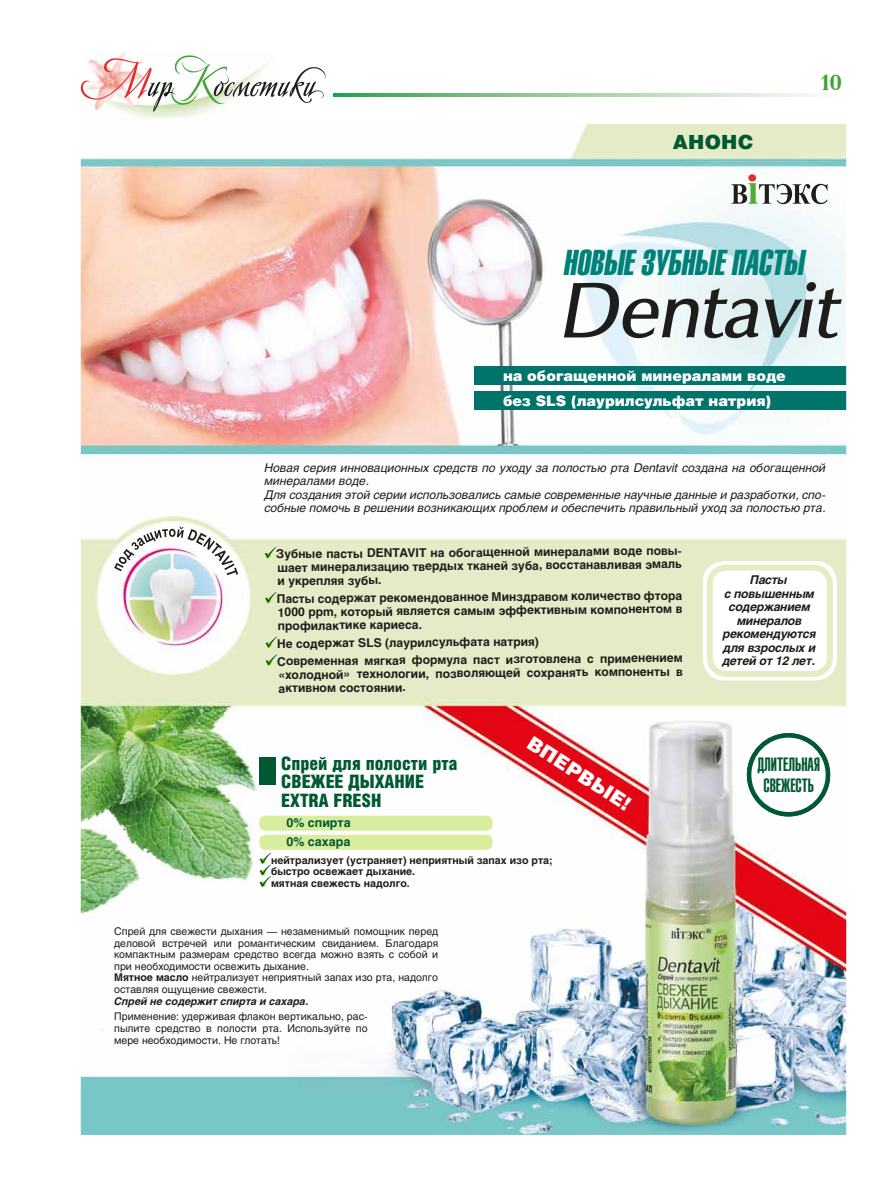
<style>
.page{position:relative;width:893px;height:1191px;background:#fff}
.page>*{position:absolute;margin:0;border:0;box-sizing:border-box;transform-origin:0 0}
.t1{font:italic 35.4px "Helios Extra Compressed";color:#008177}
.t2{font:700 21.75px "Academy C";color:#3da636}
.t3{font:900 19.5px "Helios";color:#fff}
.t4{font:900 19.5px "Helios";color:#005933}
.t5{font:18.9px/21.3px "Helios Ultra Compressed";color:#005933;text-align:center}
.t6{font:900 18.6px/18.6px "Helios Cond";color:#005933}
.t7{font:900 14.4px "Helios";color:#fff}
.t8{font:italic 700 12.75px/14.4px "Helios";letter-spacing:-.015em;color:#1d1d1b;text-align:center}
.t9{font:700 12.3px/19px "Helios";color:#005933}
.t10{font:700 12px/14.5px "Helios";letter-spacing:-.01em;color:#1d1d1b}
.t11{font:italic 12px/13.5px "Helios";color:#1d1d1b}
.t12{font:italic 700 12px/13.5px "Helios";letter-spacing:-.015em;color:#1d1d1b;text-align:center}
.t13{font:10.5px/11.6px "Helios";color:#1d1d1b}
.t14{font:700 10.5px/11.6px "Helios";color:#1d1d1b}
.t15{font:italic 700 10.5px "Helios";color:#1d1d1b}
.s1{font-weight:700}
</style>
<div class="page">
<svg style="left:333px;top:94px;width:484px;height:2px"></svg>
<svg style="left:80px;top:55px;width:246px;height:53px"></svg>
<img style="left:80px;top:108px;width:767px;height:1027px">
<h3 class="t4" style="left:673px;top:130px;width:79px">анонс</h3>
<h2 class="t2" style="left:821px;top:68px;width:23px">10</h2>
<h1 class="t1" style="left:563px;top:242px;width:248px">НОВЫЕЗУБНЫЕПАСТЫ</h1>
<p class="t7" style="left:503px;top:367px;width:284px">на обогащенной минералами воде</p>
<p class="t7" style="left:503px;top:391px;width:270px">без SLS (лаурилсульфат натрия)</p>
<p class="t11" style="left:264px;top:460px;width:563px">Новая серия инновационных средств по уходу за полостью рта Dentavit создана на обогащенной минералами воде.<br>Для создания этой серии использовались самые современные научные данные и разработки, спо&shy;собные помочь в решении возникающих проблем и обеспечить правильный уход за полостью рта.</p>
<p class="t10" style="left:276px;top:545px;width:407px;line-height:13.5px">Зубные пасты DENTAVIT на обогащенной минералами воде повы&shy;шает минерализацию твердых тканей зуба, восстанавливая эмаль</p>
<p class="t10" style="left:277px;top:572px;width:407px;line-height:16.5px">и укрепляя зубы.<br>Пасты содержат рекомендованное Минздравом количество фтора</p>
<p class="t10" style="left:278px;top:603px;width:406px">1000 ppm, который является самым эффективным компонентом в профилактике кариеса.</p>
<p class="t10" style="left:277px;top:634px;width:407px;line-height:17.1px">Не содержат SLS (лаурилсульфата натрия)<br>Современная мягкая формула паст изготовлена с применением</p>
<p class="t10" style="left:278px;top:666px;width:406px">«холодной» технологии, позволяющей сохранять компоненты в активном состоянии.</p>
<h3 class="t3" style="left:536px;top:730px;width:121px;rotate:33deg">впервые!</h3>
<h3 class="t6" style="left:281px;top:753px;width:178px">Спрей для полости рта<br>СВЕЖЕЕ ДЫХАНИЕ<br>EXTRA FRESH</h3>
<p class="t9" style="left:286px;top:813px;width:66px">0% спирта<br>0% сахара</p>
<p class="t14" style="left:271px;top:854px;width:283px">нейтрализует (устраняет) неприятный запах изо рта; быстро освежает дыхание.<br>мятная свежесть надолго.</p>
<p class="t13" style="left:114px;top:925px;width:326px">Спрей для свежести дыхания — незаменимый помощник перед деловой встречей или романтическим свиданием. Благодаря компактным размерам средство всегда можно взять с собой и при необходимости освежить дыхание.<br><span class="s1">Мятное масло</span> нейтрализует неприятный запах изо рта, надолго оставляя ощущение свежести.</p>
<p class="t15" style="left:114px;top:994px;width:196px">Спрей не содержит спирта и сахара.</p>
<p class="t13" style="left:114px;top:1010px;width:255px;text-align:justify">Применение: удерживая флакон вертикально, рас&shy;пылите средство в полости рта. Используйте по мере необходимости. Не глотать!</p>
<p class="t8" style="left:719px;top:570px;width:101px">Пасты<br>с повышенным содержанием минералов рекомендуется для взрослых и детей от 12 лет.</p>
<p class="t12" style="left:722px;top:573px;width:95px">Пасты<br>с повышенным содержанием минералов рекомендуются для взрослых и детей от 12 лет.</p>
<h3 class="t5" style="left:757px;top:753px;width:64px">длительная свежесть</h3>
</div>
